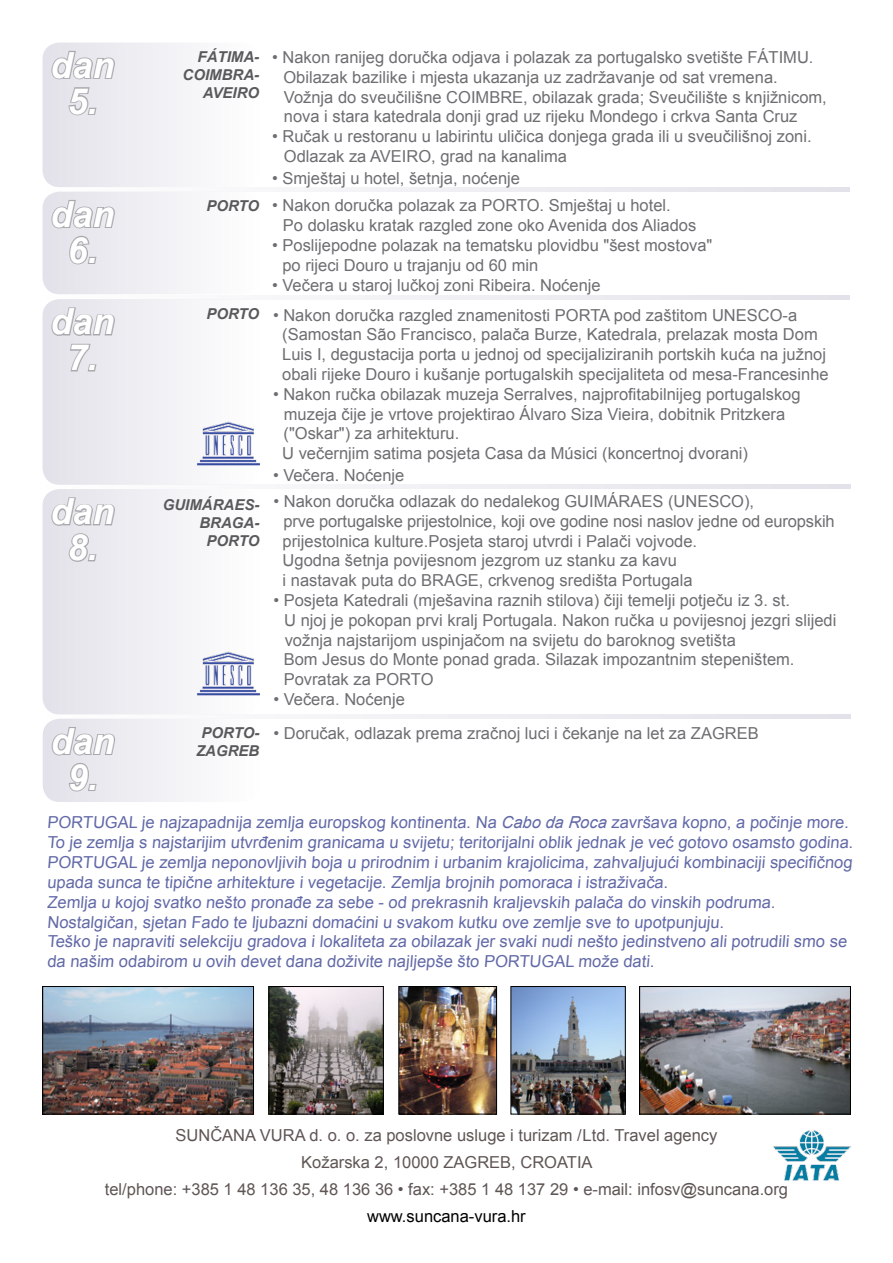
<style>
.page{position:relative;width:893px;height:1263px;background:#fff}
.page>*{position:absolute;margin:0;border:0;box-sizing:border-box;transform-origin:0 0}
.t1{font:italic 700 36px/36px "Arial";color:#fff;text-align:center}
.t2{font:16.5px/19.8px "Arial";color:#6d6e71}
.t3{font:16.5px/19.8px "Arial";color:#6269a7}
.t4{font:16.5px/27px "Arial";color:#5f5654;text-align:center}
.t5{font:16.5px "Arial";color:#000}
.t6{font:italic 700 15px/18px "Arial";color:#58595b;text-align:right}
.s1{font-style:italic}
</style>
<div class="page">
<div style="left:43px;top:192px;width:216px;height:102px;background:linear-gradient(to right,#e3e2ea,#fefefe);border-radius:17px"></div>
<svg style="left:50px;top:198px;width:66px;height:68px;background:#d8d8dd"></svg>
<div style="left:43px;top:43px;width:216px;height:144px;background:linear-gradient(to right,#e3e2ea,#fefefe);border-radius:17px"></div>
<svg style="left:50px;top:49px;width:66px;height:67px;background:#d7d7dd"></svg>
<div style="left:43px;top:299px;width:216px;height:186px;background:linear-gradient(to right,#e3e2ea,#fefefe);border-radius:17px"></div>
<svg style="left:50px;top:306px;width:66px;height:31px;background:#cfd0d5"></svg>
<svg style="left:68px;top:343px;width:30px;height:30px"></svg>
<div style="left:43px;top:719px;width:217px;height:83px;background:linear-gradient(to right,#e3e1ea,#fefefe);border-radius:17px"></div>
<svg style="left:51px;top:725px;width:65px;height:67px;background:#d7d7dd"></svg>
<svg style="left:59px;top:187px;width:791px;height:5px"></svg>
<svg style="left:322px;top:485px;width:529px;height:4px"></svg>
<svg style="left:322px;top:295px;width:528px;height:4px"></svg>
<img style="left:45px;top:988px;width:207px;height:124px">
<div style="left:43px;top:986px;width:211px;height:128px;border:1px solid #000"></div>
<img style="left:641px;top:988px;width:208px;height:124px">
<div style="left:639px;top:986px;width:212px;height:128px;border:1px solid #000"></div>
<img style="left:513px;top:988px;width:110px;height:124px">
<div style="left:511px;top:986px;width:114px;height:128px;border:1px solid #000"></div>
<div style="left:43px;top:489px;width:216px;height:225px;background:linear-gradient(to right,#e3e2ea,#fefefe);border-radius:17px"></div>
<svg style="left:50px;top:496px;width:66px;height:67px;background:#d7d7dd"></svg>
<svg style="left:58px;top:714px;width:793px;height:5px"></svg>
<img style="left:401px;top:988px;width:94px;height:124px">
<div style="left:399px;top:986px;width:98px;height:128px;border:1px solid #000"></div>
<img style="left:271px;top:988px;width:111px;height:124px">
<div style="left:269px;top:986px;width:115px;height:128px;border:1px solid #000"></div>
<img style="left:197px;top:418px;width:62px;height:50px">
<img style="left:197px;top:649px;width:62px;height:50px">
<img style="left:773px;top:1130px;width:78px;height:51px">
<h1 class="t1" style="left:50px;top:48px;width:66px">dan<br>5.</h1>
<h1 class="t1" style="left:50px;top:197px;width:66px">dan<br>6.</h1>
<h1 class="t1" style="left:50px;top:305px;width:66px">dan<br>7.</h1>
<p class="t6" style="left:183px;top:48px;width:78px">FÁTIMA-<br>COIMBRA-<br>AVEIRO</p>
<p class="t6" style="left:206px;top:197px;width:54px">PORTO</p>
<p class="t6" style="left:206px;top:306px;width:54px">PORTO</p>
<p class="t2" style="left:283px;top:48px;width:545px;text-indent:-11px">• Nakon ranijeg doručka odjava i polazak za portugalsko svetište FÁTIMU.<br>Obilazak bazilike i mjesta ukazanja uz zadržavanje od sat vremena.<br>Vožnja do sveučilišne COIMBRE, obilazak grada; Sveučilište s knjižnicom, nova i stara katedrala donji grad uz rijeku Mondego i crkva Santa Cruz</p>
<p class="t2" style="left:284px;top:127px;width:529px;text-indent:-12px">• Ručak u restoranu u labirintu uličica donjega grada ili u sveučilišnoj zoni.<br>Odlazak za AVEIRO, grad na kanalima</p>
<p class="t2" style="left:272px;top:168px;width:249px">• Smještaj u hotel, šetnja, noćenje</p>
<p class="t2" style="left:283px;top:195px;width:415px;text-indent:-11px">• Nakon doručka polazak za PORTO. Smještaj u hotel.<br>Po dolasku kratak razgled zone oko Avenida dos Aliados</p>
<p class="t2" style="left:282px;top:235px;width:431px;text-indent:-10px">• Poslijepodne polazak na tematsku plovidbu "šest mostova" po rijeci Douro u trajanju od 60 min</p>
<p class="t2" style="left:272px;top:275px;width:330px">• Večera u staroj lučkoj zoni Ribeira. Noćenje</p>
<p class="t2" style="left:282px;top:305px;width:548px;text-indent:-9px">• Nakon doručka razgled znamenitosti PORTA pod zaštitom UNESCO-a (Samostan São Francisco, palača Burze, Katedrala, prelazak mosta Dom Luis I, degustacija porta u jednoj od specijaliziranih portskih kuća na južnoj obali rijeke Douro i kušanje portugalskih specijaliteta od mesa-Francesinhe</p>
<p class="t2" style="left:282px;top:384px;width:520px;text-indent:-9px">• Nakon ručka obilazak muzeja Serralves, najprofitabilnijeg portugalskog muzeja čije je vrtove projektirao Álvaro Siza Vieira, dobitnik Pritzkera ("Oskar") za arhitekturu.<br>U večernjim satima posjeta Casa da Músici (koncertnoj dvorani)</p>
<p class="t2" style="left:273px;top:465px;width:133px">• Večera. Noćenje</p>
<h1 class="t1" style="left:50px;top:495px;width:66px">dan<br>8.</h1>
<p class="t2" style="left:283px;top:491px;width:554px;text-indent:-9px">• Nakon doručka odlazak do nedalekog GUIMÁRAES (UNESCO),<br>prve portugalske prijestolnice, koji ove godine nosi naslov jedne od europskih prijestolnica kulture.Posjeta staroj utvrdi i Palači vojvode.<br>Ugodna šetnja povijesnom jezgrom uz stanku za kavu<br>i nastavak puta do BRAGE, crkvenog središta Portugala</p>
<p class="t2" style="left:284px;top:590px;width:554px;text-indent:-10px">• Posjeta Katedrali (mješavina raznih stilova) čiji temelji potječu iz 3. st.<br>U njoj je pokopan prvi kralj Portugala. Nakon ručka u povijesnoj jezgri slijedi vožnja najstarijom uspinjačom na svijetu do baroknog svetišta<br>Bom Jesus do Monte ponad grada. Silazak impozantnim stepeništem.<br>Povratak za PORTO</p>
<p class="t2" style="left:273px;top:689px;width:133px">• Večera. Noćenje</p>
<p class="t2" style="left:273px;top:723px;width:487px">• Doručak, odlazak prema zračnoj luci i čekanje na let za ZAGREB</p>
<p class="t6" style="left:163px;top:496px;width:98px">GUIMÁRAES-<br>BRAGA-<br>PORTO</p>
<p class="t6" style="left:196px;top:724px;width:65px;text-align:center">PORTO-<br>ZAGREB</p>
<h1 class="t1" style="left:51px;top:724px;width:66px">dan<br>9.</h1>
<p class="t3" style="left:47px;top:813px;width:809px">PORTUGAL je najzapadnija zemlja europskog kontinenta. Na <span class="s1">Cabo da Roca</span> završava kopno, a počinje more.<br>To je zemlja s najstarijim utvrđenim granicama u svijetu; teritorijalni oblik jednak je već gotovo osamsto godina.<br>PORTUGAL je zemlja neponovljivih boja u prirodnim i urbanim krajolicima, zahvaljujući kombinaciji specifičnog upada sunca te tipične arhitekture i vegetacije. Zemlja brojnih pomoraca i istraživača.<br>Zemlja u kojoj svatko nešto pronađe za sebe - od prekrasnih kraljevskih palača do vinskih podruma.<br>Nostalgičan, sjetan Fado te ljubazni domaćini u svakom kutku ove zemlje sve to upotpunjuju.<br>Teško je napraviti selekciju gradova i lokaliteta za obilazak jer svaki nudi nešto jedinstveno ali potrudili smo se da našim odabirom u ovih devet dana doživite najljepše što PORTUGAL može dati.</p>
<p class="t4" style="left:105px;top:1122px;width:685px">SUNČANA VURA d. o. o. za poslovne usluge i turizam /Ltd. Travel agency<br>Kožarska 2, 10000 ZAGREB, CROATIA<br>tel/phone: +385 1 48 136 35, 48 136 36 • fax: +385 1 48 137 29 • e-mail: infosv@suncana.org</p>
<p class="t5" style="left:367px;top:1206px;width:160px">www.suncana-vura.hr</p>
</div>
